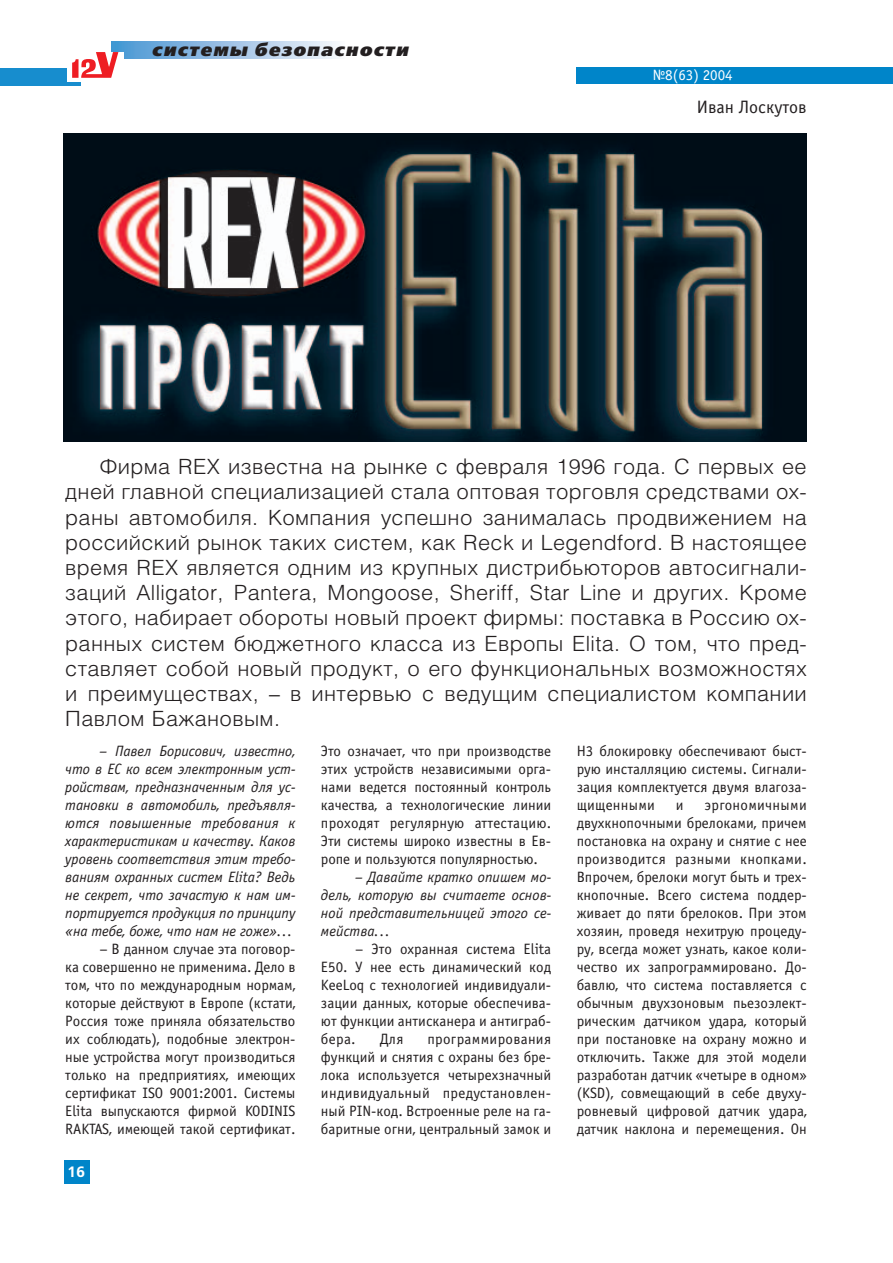
<style>
.page{position:relative;width:893px;height:1263px;background:#fff}
.page>*{position:absolute;margin:0;border:0;box-sizing:border-box;transform-origin:0 0}
.t1{font:300 21px/25.2px "Helios";letter-spacing:.015em;color:#231f20;text-align:justify}
.t2{font:italic 18px "Free Set Black C";letter-spacing:.075em;color:#231f20}
.t3{font:18px "Officina Sans C";color:#231f20}
.t4{font:15px/18px "Officina Sans C";color:#231f20;text-align:justify}
.t5{font:italic 15px/18px "Officina Sans C";letter-spacing:-.005em;color:#231f20;text-align:justify}
.t6{font:15px "Officina Sans C";color:#fff}
.t7{font:700 15px "Free Set C";color:#fff}
</style>
<div class="page">
<div style="left:64px;top:1160px;width:25px;height:23px;background:#0085c9"></div>
<div style="left:577px;top:67px;width:315px;height:17px;background:#0085c9"></div>
<div style="left:111px;top:42px;width:233px;height:17px;background:linear-gradient(to right,#4492d1,#f9f6fb)"></div>
<div style="left:0;top:68px;width:81px;height:17px;background:#178dce"></div>
<div style="left:67px;top:52px;width:57px;height:29px;background:#fff"></div>
<svg style="left:72px;top:52px;width:46px;height:26px"></svg>
<img style="left:64px;top:133px;width:742px;height:309px">
<p class="t2" style="left:152px;top:42px;width:258px">системы безопасности</p>
<p class="t6" style="left:652px;top:70px;width:82px">№8(63) 2004</p>
<p class="t3" style="left:696px;top:100px;width:111px">Иван Лоскутов</p>
<p class="t1" style="left:65px;top:456px;width:743px;text-indent:34px">Фирма REX известна на рынке с февраля 1996 года. С первых ее дней главной специализацией стала оптовая торговля средствами ох&shy;раны автомобиля. Компания успешно занималась продвижением на российский рынок таких систем, как Reck и Legendford. В настоящее время REX является одним из крупных дистрибьюторов автосигнали&shy;заций Alligator, Pantera, Mongoose, Sheriff, Star Line и других. Кроме этого, набирает обороты новый проект фирмы: поставка в Россию ох&shy;ранных систем бюджетного класса из Европы Elita. О том, что пред&shy;ставляет собой новый продукт, о его функциональных возможностях и преимуществах, – в интервью с ведущим специалистом компании Павлом Бажановым.</p>
<p class="t5" style="left:65px;top:743px;width:232px;text-indent:34px">– Павел Борисович, известно, что в ЕС ко всем электронным уст&shy;ройствам, предназначенным для ус&shy;тановки в автомобиль, предъявля&shy;ются повышенные требования к характеристикам и качеству. Каков уровень соответствия этим требо&shy;ваниям охранных систем Elita? Ведь не секрет, что зачастую к нам им&shy;портируется продукция по принципу «на тебе, боже, что нам не гоже»...</p>
<p class="t4" style="left:65px;top:941px;width:232px;text-indent:34px">– В данном случае эта поговор&shy;ка совершенно не применима. Дело в том, что по международным нормам, которые действуют в Европе (кстати, Россия тоже приняла обязательство их соблюдать), подобные электрон&shy;ные устройства могут производиться только на предприятиях, имеющих сертификат ISO 9001:2001. Системы Elita выпускаются фирмой KODINIS RAKTAS, имеющей такой сертификат.</p>
<p class="t7" style="left:67px;top:1166px;width:20px">16</p>
<p class="t4" style="left:321px;top:743px;width:232px">Это означает, что при производстве этих устройств независимыми орга&shy;нами ведется постоянный контроль качества, а технологические линии проходят регулярную аттестацию.<br>Эти системы широко известны в Ев&shy;ропе и пользуются популярностью.</p>
<p class="t5" style="left:321px;top:869px;width:232px;text-indent:34px">– Давайте кратко опишем мо&shy;дель, которую вы считаете основ&shy;ной представительницей этого се&shy;мейства...</p>
<p class="t4" style="left:321px;top:941px;width:232px;text-indent:34px">– Это охранная система Elita E50. У нее есть динамический код KeeLoq с технологией индивидуали&shy;зации данных, которые обеспечива&shy;ют функции антисканера и антиграб&shy;бера.</p>
<p class="t4" style="left:380px;top:1031px;width:25px">Для</p>
<p class="t4" style="left:321px;top:1031px;width:232px;text-indent:106px">программирования функций и снятия с охраны без бре&shy;лока используется четырехзначный индивидуальный предустановлен&shy;ный PIN-код. Встроенные реле на га&shy;баритные огни, центральный замок и</p>
<p class="t4" style="left:576px;top:743px;width:232px">Н3 блокировку обеспечивают быст&shy;рую инсталляцию системы. Сигнали&shy;зация комплектуется двумя влагоза&shy;щищенными</p>
<p class="t4" style="left:576px;top:797px;width:232px;text-indent:128px">эргономичными двухкнопочными брелоками, причем постановка на охрану и снятие с нее производится разными кнопками.<br>Впрочем, брелоки могут быть и трех&shy;кнопочные. Всего система поддер&shy;живает до пяти брелоков. При этом хозяин, проведя нехитрую процеду&shy;ру, всегда может узнать, какое коли&shy;чество их запрограммировано. До&shy;бавлю, что система поставляется с обычным двухзоновым пьезоэлект&shy;рическим датчиком удара, который при постановке на охрану можно и отключить. Также для этой модели разработан датчик «четыре в одном» (KSD), совмещающий в себе двуху&shy;ровневый цифровой датчик удара, датчик наклона и перемещения. Он</p>
<p class="t4" style="left:676px;top:797px;width:9px">и</p>
</div>
